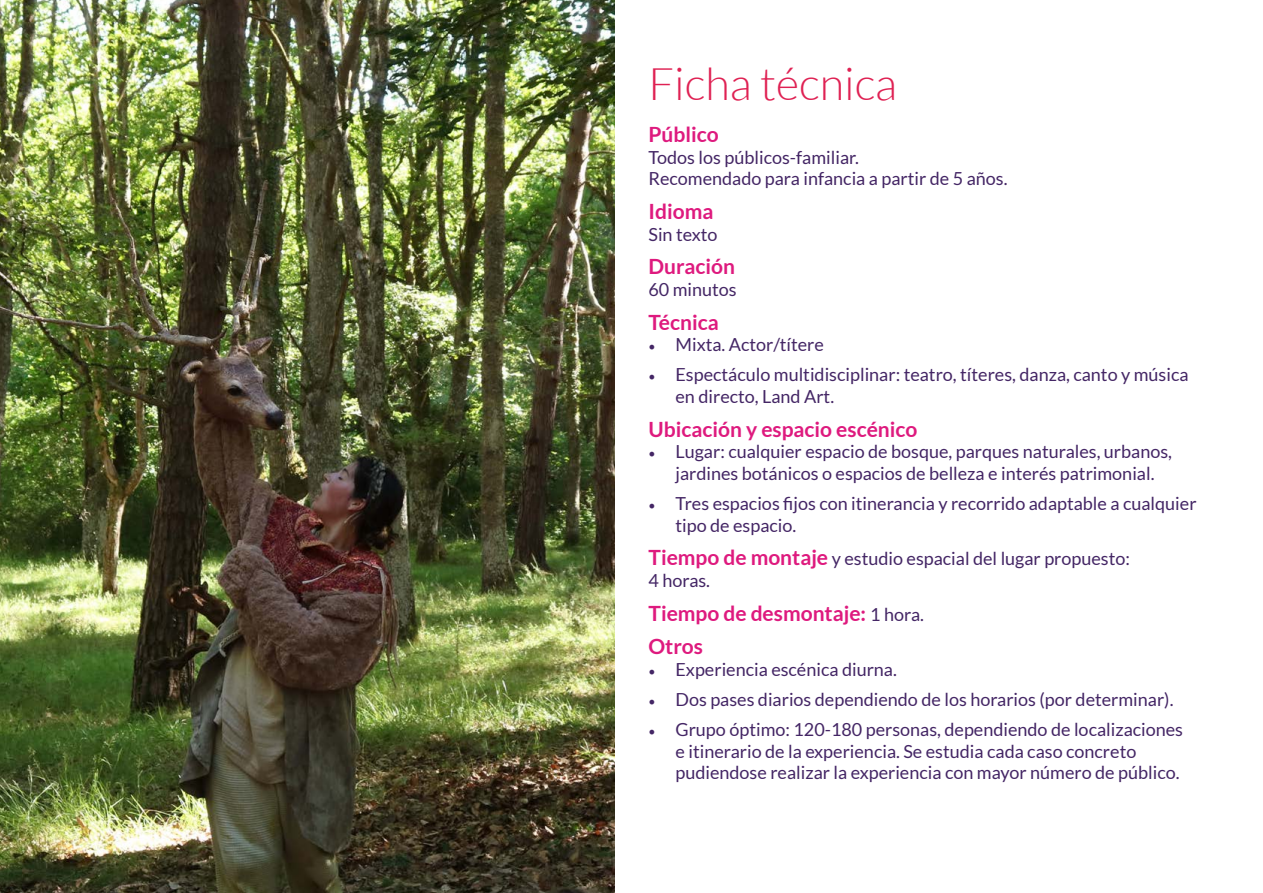
<style>
.page{position:relative;width:1263px;height:893px;background:#fff}
.page>*{position:absolute;margin:0;border:0;box-sizing:border-box;transform-origin:0 0}
.t1{font:300 45px "Lato";color:#df2153}
.t2{font:700 21px/33.8px "Lato";color:#de1a7e}
.t3{font:18px/21.6px "Lato";color:#442665}
.s1{font-family:"Minion Pro"}
.s2{font-weight:700;font-size:21px;color:#de1a7e}
.s3{font-weight:400;font-size:18px;color:#442665}
</style>
<div class="page">
<img style="left:0;top:0;width:614px;height:893px">
<h1 class="t1" style="left:648px;top:60px;width:250px">Ficha técnica</h1>
<p class="t2" style="left:648px;top:117px;width:72px">Público</p>
<p class="t3" style="left:648px;top:146px;width:361px">Todos los públicos-familiar.<br>Recomendado para infancia a partir de 5 años.</p>
<p class="t2" style="left:648px;top:194px;width:66px">Idioma</p>
<p class="t3" style="left:648px;top:223px;width:71px">Sin texto</p>
<p class="t2" style="left:648px;top:250px;width:88px">Duración</p>
<p class="t3" style="left:648px;top:279px;width:90px">60 minutos</p>
<p class="t2" style="left:648px;top:305px;width:72px">Técnica</p>
<p class="t3" style="left:648px;top:334px;width:177px"><span class="s1">•</span> Mixta. Actor/títere</p>
<p class="t3" style="left:675px;top:364px;width:515px;text-indent:-27px"><span class="s1">•</span> Espectáculo multidisciplinar: teatro, títeres, danza, canto y música en directo, Land Art.</p>
<p class="t2" style="left:648px;top:412px;width:270px">Ubicación y espacio escénico</p>
<p class="t3" style="left:648px;top:441px;width:525px;text-align:center"><span class="s1">•</span> Lugar: cualquier espacio de bosque, parques naturales, urbanos, jardines botánicos o espacios de belleza e interés patrimonial.</p>
<p class="t3" style="left:675px;top:493px;width:523px;text-indent:-27px"><span class="s1">•</span> Tres espacios fijos con itinerancia y recorrido adaptable a cualquier tipo de espacio.</p>
<p class="t3" style="left:648px;top:548px;width:483px"><span class="s2">Tiempo de montaje</span> y estudio espacial del lugar propuesto:<br>4 horas.</p>
<p class="t2" style="left:648px;top:596px;width:277px">Tiempo de desmontaje: <span class="s3">1 hora.<br></span>Otros</p>
<p class="t3" style="left:648px;top:659px;width:250px"><span class="s1">•</span> Experiencia escénica diurna.</p>
<p class="t3" style="left:648px;top:689px;width:526px"><span class="s1">•</span> Dos pases diarios dependiendo de los horarios (por determinar).</p>
<p class="t3" style="left:675px;top:719px;width:509px;text-indent:-27px"><span class="s1">•</span> Grupo óptimo: 120-180 personas, dependiendo de localizaciones e itinerario de la experiencia. Se estudia cada caso concreto pudiendose realizar la experiencia con mayor número de público.</p>
</div>
